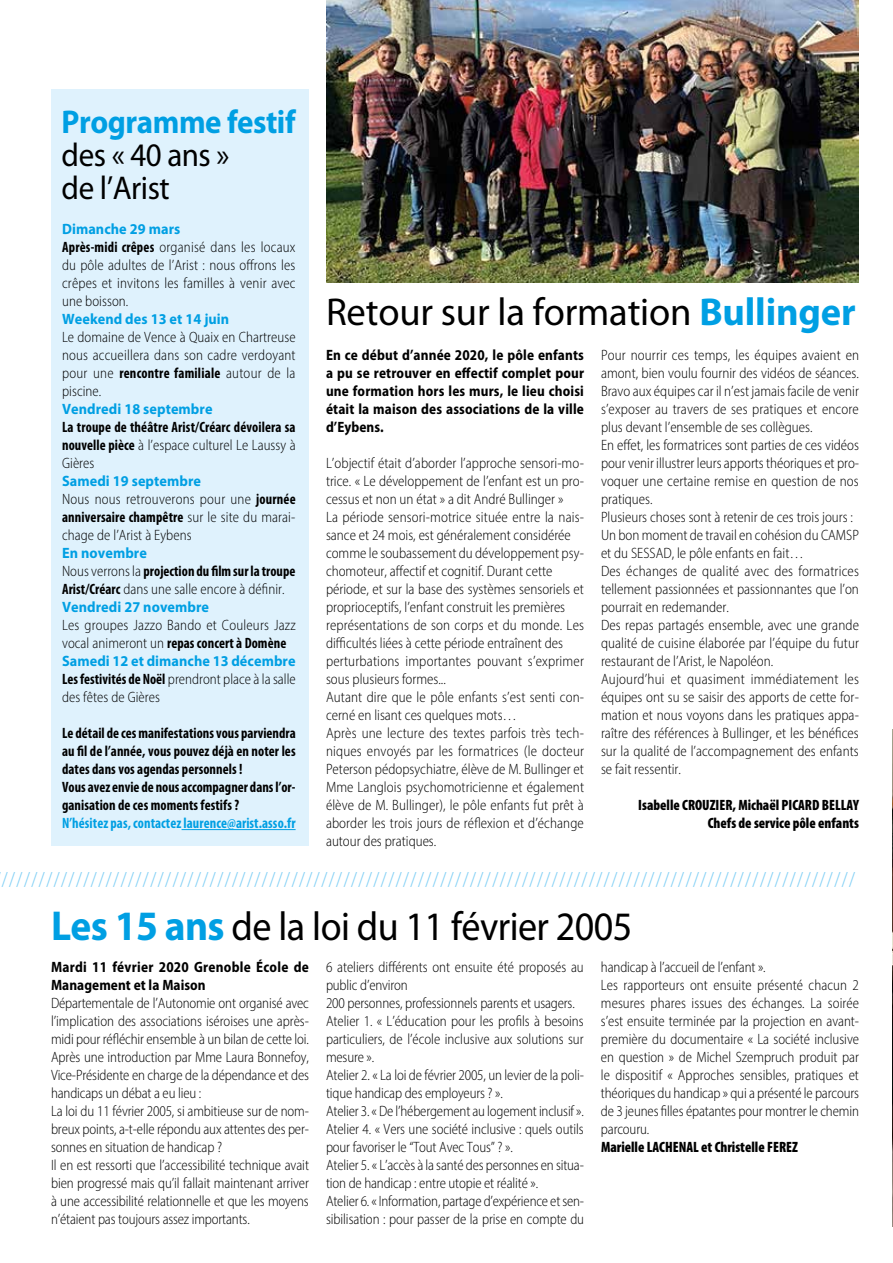
<style>
.page{position:relative;width:893px;height:1263px;background:#fff}
.page>*{position:absolute;margin:0;border:0;box-sizing:border-box;transform-origin:0 0}
.t1{font:40.5px "Myriad Pro";letter-spacing:-.015em;color:#000;scale:.94 1}
.t2{font:39px "Myriad Pro";letter-spacing:-.005em;color:#000}
.t3{font:33px/33px "Myriad Pro";letter-spacing:-.015em;color:#000;scale:.94 1}
.t4{font:700 33px "Myriad Pro";letter-spacing:-.015em;color:#009fe3;scale:.94 1}
.t5{font:300 condensed 18px "Univers LT Std";color:#83d0f5}
.t6{font:300 semi-condensed 15px/18px "Myriad Pro";color:#000;scale:.95 1}
.t7{font:300 semi-condensed 15px/18px "Myriad Pro";color:#000;scale:.96 1}
.t8{font:700 condensed 15px/18px "Myriad Pro";letter-spacing:.005em;color:#000;text-align:justify;scale:.95 1}
.t9{font:700 semi-condensed 15px/18px "Myriad Pro";letter-spacing:.01em;color:#000;text-align:justify;scale:.95 1}
.t10{font:900 condensed 15px/18px "Myriad Pro";color:#000;text-align:right;scale:.96 1}
.t11{font:700 condensed 15px "Myriad Pro";letter-spacing:.005em;color:#009fe3;scale:.95 1}
.t12{font:700 15px "Myriad Pro";letter-spacing:.005em;color:#009fe3;scale:.95 1}
.s1{font-weight:700;font-stretch:normal;color:#009fe3}
.s2{font-weight:700;font-stretch:condensed}
.s3{font-weight:300;font-stretch:semi-condensed}
.s4{font-weight:700;color:#009fe3}
.s5{font-weight:700;font-size:42px;color:#009fe3}
</style>
<div class="page">
<div style="left:51px;top:89px;width:258px;height:757px;background:#dff2fd"></div>
<hr style="left:182px;top:829px;width:114px;height:1px;background:#009fe3">
<img style="left:892px;top:730px;width:1px;height:496px">
<img style="left:326px;top:0;width:533px;height:282px">
<h3 class="t4" style="left:62px;top:104px;width:250px">Programme festif</h3>
<h3 class="t3" style="left:62px;top:139px;width:180px">des « 40 ans » de l’Arist</h3>
<p class="t6" style="left:62px;top:220px;width:247px"><span class="s1">Dimanche 29 mars<br></span><span class="s2">Après-midi crêpes</span> organisé dans les locaux du pôle adultes de l’Arist : nous offrons les crêpes et invitons les familles à venir avec une boisson.</p>
<p class="t12" style="left:62px;top:311px;width:177px">Weekend des 13 et 14 juin</p>
<p class="t6" style="left:62px;top:328px;width:247px;text-align:justify">Le domaine de Vence à Quaix en Chartreuse nous accueillera dans son cadre verdoyant pour une <span class="s2">rencontre familiale</span> autour de la piscine.</p>
<p class="t12" style="left:62px;top:401px;width:160px">Vendredi 18 septembre</p>
<p class="t8" style="left:62px;top:418px;width:247px">La troupe de théâtre Arist/Créarc dévoilera sa nouvelle pièce <span class="s3">à l’espace culturel Le Laussy à Gières</span></p>
<p class="t6" style="left:62px;top:472px;width:247px"><span class="s1">Samedi 19 septembre<br></span>Nous nous retrouverons pour une <span class="s2">journée anniversaire champêtre</span> sur le site du marai&shy;chage de l’Arist à Eybens</p>
<p class="t6" style="left:62px;top:544px;width:247px"><span class="s1">En novembre<br></span>Nous verrons la <span class="s2">projection du film sur la troupe<br>Arist/Créarc</span> dans une salle encore à définir.<br><span class="s1">Vendredi 27 novembre</span></p>
<p class="t6" style="left:62px;top:616px;width:248px">Les groupes Jazzo Bando et Couleurs Jazz vocal animeront un <span class="s2">repas concert à Domène </span><span class="s1">Samedi 12 et dimanche 13 décembre </span><span class="s2">Les festivités de Noël</span> prendront place à la salle des fêtes de Gières</p>
<p class="t8" style="left:62px;top:724px;width:247px;text-align:left">Le détail de ces manifestations vous parviendra au fil de l’année, vous pouvez déjà en noter les dates dans vos agendas personnels !<br>Vous avez envie de nous accompagner dans l’or&shy;ganisation de ces moments festifs ?</p>
<p class="t11" style="left:62px;top:815px;width:247px">N’hésitez pas, contactez laurence@arist.asso.fr</p>
<h2 class="t2" style="left:326px;top:291px;width:531px">Retour sur la formation <span class="s4">Bullinger</span></h2>
<p class="t9" style="left:326px;top:346px;width:273px">En ce début d’année 2020, le pôle enfants a pu se retrouver en effectif complet pour une formation hors les murs, le lieu choisi était la maison des associations de la ville d’Eybens.</p>
<p class="t7" style="left:326px;top:454px;width:270px">L’objectif était d’aborder l’approche sensori-mo&shy;trice. « Le développement de l’enfant est un pro&shy;cessus et non un état » a dit André Bullinger »<br>La période sensori-motrice située entre la nais&shy;sance et 24 mois, est généralement considérée comme le soubassement du développement psy&shy;chomoteur, affectif et cognitif. Durant cette période, et sur la base des systèmes sensoriels et proprioceptifs, l’enfant construit les premières représentations de son corps et du monde. Les difficultés liées à cette période entraînent des perturbations importantes pouvant s’exprimer sous plusieurs formes...<br>Autant dire que le pôle enfants s’est senti con&shy;cerné en lisant ces quelques mots…<br>Après une lecture des textes parfois très tech&shy;niques envoyés par les formatrices (le docteur Peterson pédopsychiatre, élève de M. Bullinger et Mme Langlois psychomotricienne et également élève de M. Bullinger), le pôle enfants fut prêt à aborder les trois jours de réflexion et d’échange autour des pratiques.</p>
<p class="t7" style="left:601px;top:346px;width:270px">Pour nourrir ces temps, les équipes avaient en amont, bien voulu fournir des vidéos de séances.<br>Bravo aux équipes car il n’est jamais facile de venir s’exposer au travers de ses pratiques et encore plus devant l’ensemble de ses collègues.<br>En effet, les formatrices sont parties de ces vidéos pour venir illustrer leurs apports théoriques et pro&shy;voquer une certaine remise en question de nos pratiques.<br>Plusieurs choses sont à retenir de ces trois jours :<br>Un bon moment de travail en cohésion du CAMSP et du SESSAD, le pôle enfants en fait…<br>Des échanges de qualité avec des formatrices tellement passionnées et passionnantes que l’on pourrait en redemander.<br>Des repas partagés ensemble, avec une grande qualité de cuisine élaborée par l’équipe du futur restaurant de l’Arist, le Napoléon.<br>Aujourd’hui et quasiment immédiatement les équipes ont su se saisir des apports de cette for&shy;mation et nous voyons dans les pratiques appa&shy;raître des références à Bullinger, et les bénéfices sur la qualité de l’accompagnement des enfants se fait ressentir.</p>
<p class="t10" style="left:638px;top:796px;width:231px">Isabelle CROUZIER, Michaël PICARD BELLAY<br>Chefs de service pôle enfants</p>
<p class="t5" style="left:2px;top:868px;width:855px">///////////////////////////////////////////////////////////////////////////////////////////////////////////////////</p>
<h1 class="t1" style="left:51px;top:904px;width:620px"><span class="s5">Les 15 ans</span> de la loi du 11 février 2005</h1>
<p class="t9" style="left:51px;top:958px;width:273px">Mardi 11 février 2020 Grenoble École de<br>Management et la Maison</p>
<p class="t6" style="left:51px;top:994px;width:273px">Départementale de l’Autonomie ont organisé avec l’implication des associations iséroises une après&shy;midi pour réfléchir ensemble à un bilan de cette loi.<br>Après une introduction par Mme Laura Bonnefoy, Vice-Présidente en charge de la dépendance et des handicaps un débat a eu lieu :<br>La loi du 11 février 2005, si ambitieuse sur de nom&shy;breux points, a-t-elle répondu aux attentes des per&shy;sonnes en situation de handicap ?<br>Il en est ressorti que l’accessibilité technique avait bien progressé mais qu’il fallait maintenant arriver à une accessibilité relationnelle et que les moyens n’étaient pas toujours assez importants.</p>
<p class="t6" style="left:326px;top:958px;width:273px">6 ateliers différents ont ensuite été proposés au public d’environ<br>200 personnes, professionnels parents et usagers.<br>Atelier 1. « L’éducation pour les profils à besoins particuliers, de l’école inclusive aux solutions sur mesure ».<br>Atelier 2. « La loi de février 2005, un levier de la poli&shy;tique handicap des employeurs ? ».<br>Atelier 3. « De l’hébergement au logement inclusif ».<br>Atelier 4. « Vers une société inclusive : quels outils pour favoriser le “Tout Avec Tous” ? ».<br>Atelier 5. « L’accès à la santé des personnes en situa&shy;tion de handicap : entre utopie et réalité ».<br>Atelier 6. « Information, partage d’expérience et sen&shy;sibilisation : pour passer de la prise en compte du</p>
<p class="t6" style="left:601px;top:958px;width:273px">handicap à l’accueil de l’enfant ».<br>Les rapporteurs ont ensuite présenté chacun 2 mesures phares issues des échanges. La soirée s’est ensuite terminée par la projection en avant&shy;première du documentaire « La société inclusive en question » de Michel Szempruch produit par le dispositif « Approches sensibles, pratiques et théoriques du handicap » qui a présenté le parcours de 3 jeunes filles épatantes pour montrer le chemin parcouru.</p>
<p class="t10" style="left:601px;top:1138px;width:207px">Marielle LACHENAL et Christelle FEREZ</p>
</div>
